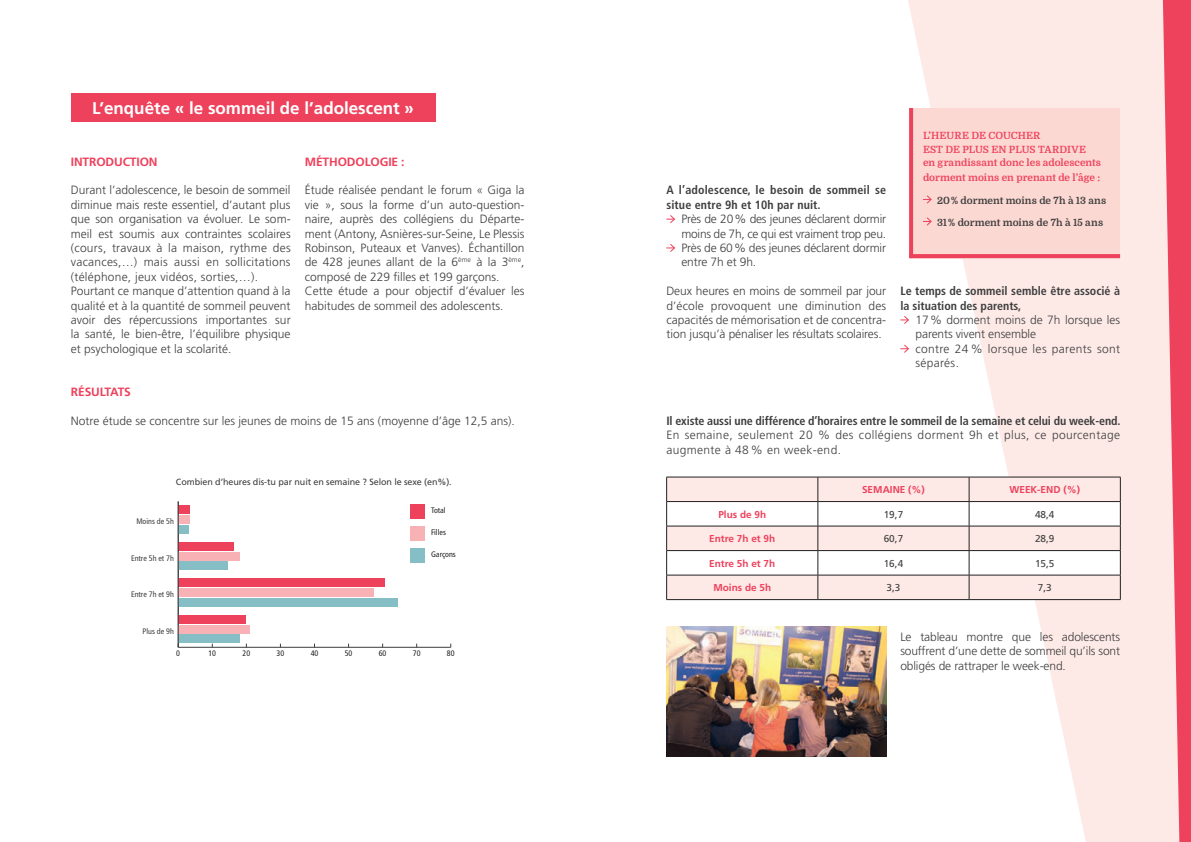
<style>
.page{position:relative;width:1191px;height:842px;background:#fff}
.page>*{position:absolute;margin:0;border:0;box-sizing:border-box;transform-origin:0 0}
.t1{font:700 17px "Frutiger LT Std";color:#fff}
.t2{font:300 12px/14.4px "Frutiger LT Std";color:#3e3e3f}
.t3{font:700 condensed 12px/14.4px "Frutiger LT Std";color:#3e3e3f}
.t4{font:300 12px/14.4px "Frutiger LT Std";letter-spacing:.03em;color:#3e3e3f}
.t5{font:700 12px "Frutiger LT Std";letter-spacing:-.01em;color:#ee415c}
.t6{font:700 10px/13.5px "Domine";color:#ee415c}
.t7{font:700 10px "Frutiger LT Std";color:#ee415c}
.t8{font:700 10px "Domine";letter-spacing:-.005em;color:#3e3e3f}
.t9{font:10px "Frutiger LT Std";color:#3e3e3f}
.t10{font:9px "Frutiger LT Std";letter-spacing:-.01em;color:#3e3e3f}
.t11{font:condensed 8px "Frutiger LT Std";color:#3e3e3f}
.t12{font:condensed 8px "Frutiger LT Std";color:#231f20}
</style>
<div class="page">
<svg style="left:904px;top:0;width:258px;height:842px;fill:#fdeae7"></svg>
<svg style="left:1162px;top:0;width:29px;height:842px;background:#f27687"></svg>
<div style="left:71px;top:93px;width:364px;height:29px;background:#ee415c"></div>
<hr style="left:178px;top:647px;width:273px;height:1px;background:#3e3e3f">
<div style="left:410px;top:504px;width:14px;height:15px;background:#ee415c"></div>
<div style="left:178px;top:525px;width:10px;height:9px;background:#85bec5"></div>
<div style="left:178px;top:561px;width:50px;height:9px;background:#85bec5"></div>
<div style="left:178px;top:598px;width:219px;height:9px;background:#85bec5"></div>
<div style="left:178px;top:634px;width:62px;height:9px;background:#85bec5"></div>
<div style="left:410px;top:526px;width:14px;height:15px;background:#f8b1b5"></div>
<div style="left:178px;top:515px;width:12px;height:9px;background:#f8b1b5"></div>
<div style="left:178px;top:552px;width:61px;height:8px;background:#f8b1b5"></div>
<div style="left:178px;top:588px;width:196px;height:9px;background:#f8b1b5"></div>
<div style="left:178px;top:625px;width:72px;height:8px;background:#f8b1b5"></div>
<div style="left:410px;top:548px;width:14px;height:15px;background:#85bec5"></div>
<div style="left:178px;top:506px;width:11px;height:8px;background:#ee415c"></div>
<div style="left:178px;top:542px;width:56px;height:9px;background:#ee415c"></div>
<div style="left:178px;top:578px;width:207px;height:9px;background:#ee415c"></div>
<div style="left:178px;top:615px;width:67px;height:9px;background:#ee415c"></div>
<hr style="left:178px;top:501px;width:1px;height:146px;background:#3e3e3f">
<svg style="left:666px;top:215px;width:9px;height:8px"></svg>
<svg style="left:666px;top:244px;width:9px;height:8px"></svg>
<svg style="left:900px;top:315px;width:10px;height:10px"></svg>
<svg style="left:900px;top:344px;width:10px;height:10px"></svg>
<hr style="left:969px;top:599px;width:151px;height:1px;background:#231f20">
<hr style="left:666px;top:599px;width:152px;height:1px;background:#231f20">
<hr style="left:818px;top:599px;width:151px;height:1px;background:#231f20">
<svg style="left:666px;top:477px;width:455px;height:122px"></svg>
<hr style="left:666px;top:575px;width:152px;height:1px;background:#231f20">
<hr style="left:818px;top:575px;width:151px;height:1px;background:#231f20">
<hr style="left:969px;top:575px;width:151px;height:1px;background:#231f20">
<div style="left:910px;top:108px;width:210px;height:150px;background:#fcd8d2"></div>
<svg style="left:909px;top:108px;width:4px;height:146px"></svg>
<svg style="left:909px;top:254px;width:211px;height:4px"></svg>
<svg style="left:923px;top:195px;width:9px;height:9px"></svg>
<svg style="left:923px;top:217px;width:9px;height:9px"></svg>
<img style="left:666px;top:626px;width:220px;height:130px">
<h1 class="t1" style="left:92px;top:98px;width:323px">L’enquête « le sommeil de l’adolescent »</h1>
<p class="t5" style="left:71px;top:154px;width:88px">INTRODUCTION</p>
<p class="t2" style="left:71px;top:183px;width:221px">Durant l’adolescence, le besoin de sommeil diminue mais reste essentiel, d’autant plus que son organisation va évoluer. Le som&shy;meil est soumis aux contraintes scolaires (cours, travaux à la maison, rythme des vacances,…) mais aussi en sollicitations (téléphone, jeux vidéos, sorties,…).<br>Pourtant ce manque d’attention quand à la qualité et à la quantité de sommeil peuvent avoir des répercussions importantes sur la santé, le bien-être, l’équilibre physique et psychologique et la scolarité.</p>
<p class="t6" style="left:923px;top:129px;width:180px">L’HEURE DE COUCHER<br>EST DE PLUS EN PLUS TARDIVE<br>en grandissant donc les adolescents</p>
<p class="t6" style="left:923px;top:171px;width:179px">dorment moins en prenant de l’âge :</p>
<p class="t8" style="left:937px;top:195px;width:171px">20% dorment moins de 7h à 13 ans</p>
<p class="t8" style="left:937px;top:217px;width:168px">31% dorment moins de 7h à 15 ans</p>
<p class="t5" style="left:305px;top:154px;width:101px">MÉTHODOLOGIE :</p>
<p class="t2" style="left:305px;top:183px;width:221px">Étude réalisée pendant le forum « Giga la vie », sous la forme d’un auto-question&shy;naire, auprès des collégiens du Départe&shy;ment (Antony, Asnières-sur-Seine, Le Plessis Robinson, Puteaux et Vanves). Échantillon de 428 jeunes allant de la 6<sup>ème</sup> à la 3<sup>ème</sup>, composé de 229 filles et 199 garçons.<br>Cette étude a pour objectif d’évaluer les habitudes de sommeil des adolescents.</p>
<p class="t3" style="left:666px;top:183px;width:221px">A l’adolescence, le besoin de sommeil se situe entre 9h et 10h par nuit.</p>
<p class="t2" style="left:681px;top:212px;width:206px;text-align:justify">Près de 20% des jeunes déclarent dormir moins de 7h, ce qui est vraiment trop peu.<br>Près de 60% des jeunes déclarent dormir entre 7h et 9h.</p>
<p class="t2" style="left:666px;top:284px;width:221px;text-align:justify">Deux heures en moins de sommeil par jour d’école provoquent une diminution des capacités de mémorisation et de concentra&shy;tion jusqu’à pénaliser les résultats scolaires.</p>
<p class="t3" style="left:900px;top:284px;width:221px">Le temps de sommeil semble être associé à la situation des parents,</p>
<p class="t2" style="left:915px;top:313px;width:206px">17% dorment moins de 7h lorsque les parents vivent ensemble<br>contre 24 % lorsque les parents sont séparés.</p>
<p class="t5" style="left:71px;top:385px;width:62px">RÉSULTATS</p>
<p class="t2" style="left:71px;top:414px;width:445px">Notre étude se concentre sur les jeunes de moins de 15 ans (moyenne d’âge 12,5 ans).</p>
<p class="t10" style="left:176px;top:476px;width:277px">Combien d’heures dis-tu par nuit en semaine ? Selon le sexe (en%).</p>
<p class="t11" style="left:136px;top:517px;width:39px">Moins de 5h</p>
<p class="t11" style="left:131px;top:553px;width:44px">Entre 5h et 7h</p>
<p class="t11" style="left:131px;top:590px;width:44px">Entre 7h et 9h</p>
<p class="t11" style="left:143px;top:626px;width:33px">Plus de 9h</p>
<p class="t12" style="left:431px;top:506px;width:16px">Total</p>
<p class="t12" style="left:431px;top:528px;width:16px">Filles</p>
<p class="t12" style="left:431px;top:549px;width:26px">Garçons</p>
<p class="t12" style="left:176px;top:649px;width:5px">0</p>
<p class="t12" style="left:208px;top:649px;width:9px">10</p>
<p class="t12" style="left:242px;top:649px;width:9px">20</p>
<p class="t12" style="left:277px;top:649px;width:9px">30</p>
<p class="t12" style="left:311px;top:649px;width:9px">40</p>
<p class="t12" style="left:345px;top:649px;width:9px">50</p>
<p class="t12" style="left:379px;top:649px;width:9px">60</p>
<p class="t12" style="left:413px;top:649px;width:9px">70</p>
<p class="t12" style="left:447px;top:649px;width:9px">80</p>
<p class="t3" style="left:666px;top:413px;width:456px">Il existe aussi une différence d’horaires entre le sommeil de la semaine et celui du week-end.</p>
<p class="t4" style="left:666px;top:428px;width:455px">En semaine, seulement 20 % des collégiens dorment 9h et plus, ce pourcentage augmente à 48 % en week-end.</p>
<p class="t7" style="left:862px;top:484px;width:64px">SEMAINE (%)</p>
<p class="t7" style="left:1009px;top:484px;width:72px">WEEK-END (%)</p>
<p class="t7" style="left:718px;top:508px;width:49px">Plus de 9h</p>
<p class="t9" style="left:883px;top:508px;width:21px">19,7</p>
<p class="t9" style="left:1035px;top:508px;width:21px">48,4</p>
<p class="t7" style="left:709px;top:533px;width:67px">Entre 7h et 9h</p>
<p class="t9" style="left:883px;top:533px;width:21px">60,7</p>
<p class="t9" style="left:1035px;top:533px;width:21px">28,9</p>
<p class="t7" style="left:709px;top:557px;width:67px">Entre 5h et 7h</p>
<p class="t9" style="left:883px;top:557px;width:21px">16,4</p>
<p class="t9" style="left:1035px;top:557px;width:21px">15,5</p>
<p class="t7" style="left:713px;top:582px;width:59px">Moins de 5h</p>
<p class="t9" style="left:886px;top:582px;width:15px">3,3</p>
<p class="t9" style="left:1037px;top:582px;width:15px">7,3</p>
<p class="t2" style="left:900px;top:630px;width:221px;text-align:justify">Le tableau montre que les adolescents souffrent d’une dette de sommeil qu’ils sont obligés de rattraper le week-end.</p>
</div>
